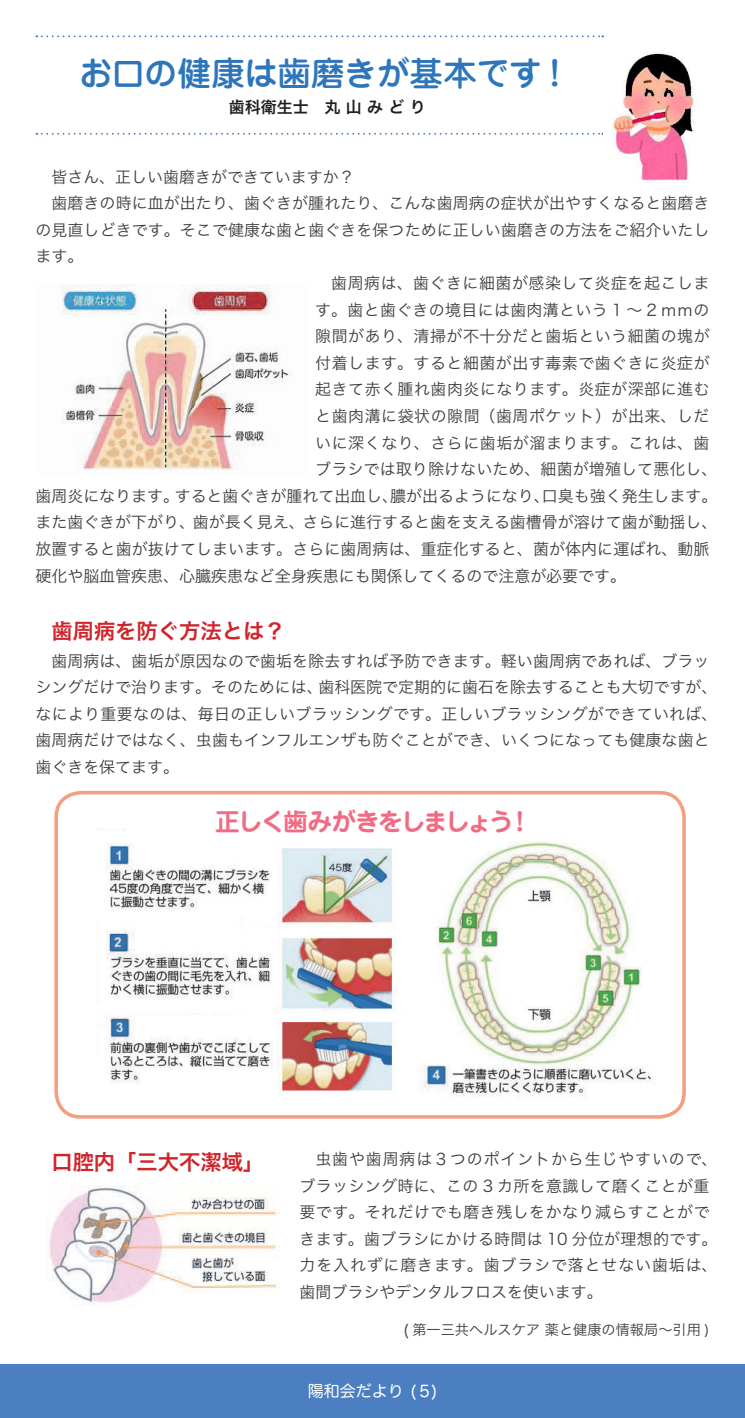
<style>
.page{position:relative;width:745px;height:1418px;background:#fff}
.page>*{position:absolute;margin:0;border:0;box-sizing:border-box;transform-origin:0 0}
.ページタイトル-1_オフセット12mm{font:500 33.62px "Jun 34 Pro";letter-spacing:-.025em;color:#2e76bc}
.突き出しインデント{font:700 24.75px "Jun 501 Pro";letter-spacing:-.085em;color:#f16c83}
.本文{font:21.25px "Hira Kaku Pro N W6";color:#d1232a}
.本文-2{font:16px/26.6px "Hira Kaku Pro N W3";letter-spacing:.005em;color:#3e3e3f;text-align:justify}
.本文-3{font:16px/26.6px "Hira Kaku Pro N W3";letter-spacing:.03em;color:#3e3e3f}
.本文-4{font:16px "Hira Kaku Pro N W3";letter-spacing:.035em;color:#3e3e3f}
.本文-5{font:16px "Hira Kaku Pro N W6";color:#231f20}
.t1{font:16px "Hira Maru Pro N W4";color:#fff}
.本文-6{font:14.12px "Hira Kaku Pro N W3";color:#3e3e3f}
.s1{font-size:16px}
</style>
<div class="page">
<div style="left:0;top:1363px;width:744px;height:54px;background:#4b7fc1"></div>
<svg style="left:36px;top:35px;width:567px;height:2px"></svg>
<svg style="left:36px;top:133px;width:566px;height:2px"></svg>
<img style="left:62px;top:284px;width:231px;height:186px">
<img style="left:602px;top:53px;width:92px;height:130px">
<img style="left:49px;top:1186px;width:230px;height:118px">
<div style="left:54px;top:790px;width:631px;height:328px;border:4px solid #f69e80;border-radius:25px"></div>
<img style="left:97px;top:828px;width:555px;height:269px">
<p class="ページタイトル-1_オフセット12mm" style="left:79px;top:47px;width:482px">お口の健康は歯磨きが基本です !</p>
<p class="本文-5" style="left:229px;top:93px;width:198px">歯科衛生士 丸 山 み ど り</p>
<p class="本文-2" style="left:51px;top:162px;width:304px">皆さん、正しい歯磨きができていますか？</p>
<p class="本文-2" style="left:35px;top:189px;width:675px;text-indent:16px">歯磨きの時に血が出たり、歯ぐきが腫れたり、こんな歯周病の症状が出やすくなると歯磨きの見直しどきです。そこで健康な歯と歯ぐきを保つために正しい歯磨きの方法をご紹介いたします。</p>
<p class="本文-4" style="left:331px;top:269px;width:379px">歯周病は、歯ぐきに細菌が感染して炎症を起こしま</p>
<p class="本文-2" style="left:315px;top:295px;width:395px">す。歯と歯ぐきの境目には歯肉溝という 1 ～ 2 ｍｍの</p>
<p class="本文-3" style="left:315px;top:322px;width:395px">隙間があり、清掃が不十分だと歯垢という細菌の塊が</p>
<p class="本文-3" style="left:315px;top:348px;width:395px">付着します。すると細菌が出す毒素で歯ぐきに炎症が</p>
<p class="本文-3" style="left:315px;top:375px;width:395px">起きて赤く腫れ歯肉炎になります。炎症が深部に進む</p>
<p class="本文-4" style="left:315px;top:402px;width:395px">と歯肉溝に袋状の隙間（歯周ポケット）が出来、しだ</p>
<p class="本文-4" style="left:315px;top:428px;width:395px">いに深くなり、さらに歯垢が溜まります。これは、歯</p>
<p class="本文-2" style="left:315px;top:455px;width:403px">ブラシでは取り除けないため、細菌が増殖して悪化し、</p>
<p class="本文-2" style="left:35px;top:481px;width:683px">歯周炎になります。すると歯ぐきが腫れて出血し、膿が出るようになり、口臭も強く発生します。</p>
<p class="本文-2" style="left:35px;top:508px;width:683px">また歯ぐきが下がり、歯が長く見え、さらに進行すると歯を支える歯槽骨が溶けて歯が動揺し、</p>
<p class="本文-2" style="left:35px;top:534px;width:675px">放置すると歯が抜けてしまいます。さらに歯周病は、重症化すると、菌が体内に運ばれ、動脈</p>
<p class="本文-2" style="left:35px;top:561px;width:591px">硬化や脳血管疾患、心臓疾患など全身疾患にも関係してくるので注意が必要です。</p>
<p class="本文" style="left:51px;top:612px;width:235px">歯周病を防ぐ方法とは？</p>
<p class="本文-2" style="left:35px;top:646px;width:683px;text-align:left;text-indent:16px">歯周病は、歯垢が原因なので歯垢を除去すれば予防できます。軽い歯周病であれば、ブラッシングだけで治ります。そのためには、歯科医院で定期的に歯石を除去することも大切ですが、なにより重要なのは、毎日の正しいブラッシングです。正しいブラッシングができていれば、歯周病だけではなく、虫歯もインフルエンザも防ぐことができ、いくつになっても健康な歯と歯ぐきを保てます。</p>
<p class="突き出しインデント" style="left:215px;top:802px;width:318px">正しく歯みがきをしましょう！</p>
<p class="本文" style="left:51px;top:1142px;width:214px">口腔内「三大不潔域」</p>
<p class="本文-3" style="left:299px;top:1144px;width:419px;text-indent:16px">虫歯や歯周病は３つのポイントから生じやすいので、ブラッシング時に、この 3 カ所を意識して磨くことが重要です。それだけでも磨き残しをかなり減らすことができます。歯ブラシにかける時間は 10 分位が理想的です。力を入れずに磨きます。歯ブラシで落とせない歯垢は、歯間ブラシやデンタルフロスを使います。</p>
<p class="本文-6" style="left:403px;top:1317px;width:307px"><span class="s1">(</span> 第一三共ヘルスケア薬と健康の情報局～引用 )</p>
<p class="t1" style="left:308px;top:1376px;width:131px">陽和会だより ( 5)</p>
</div>
